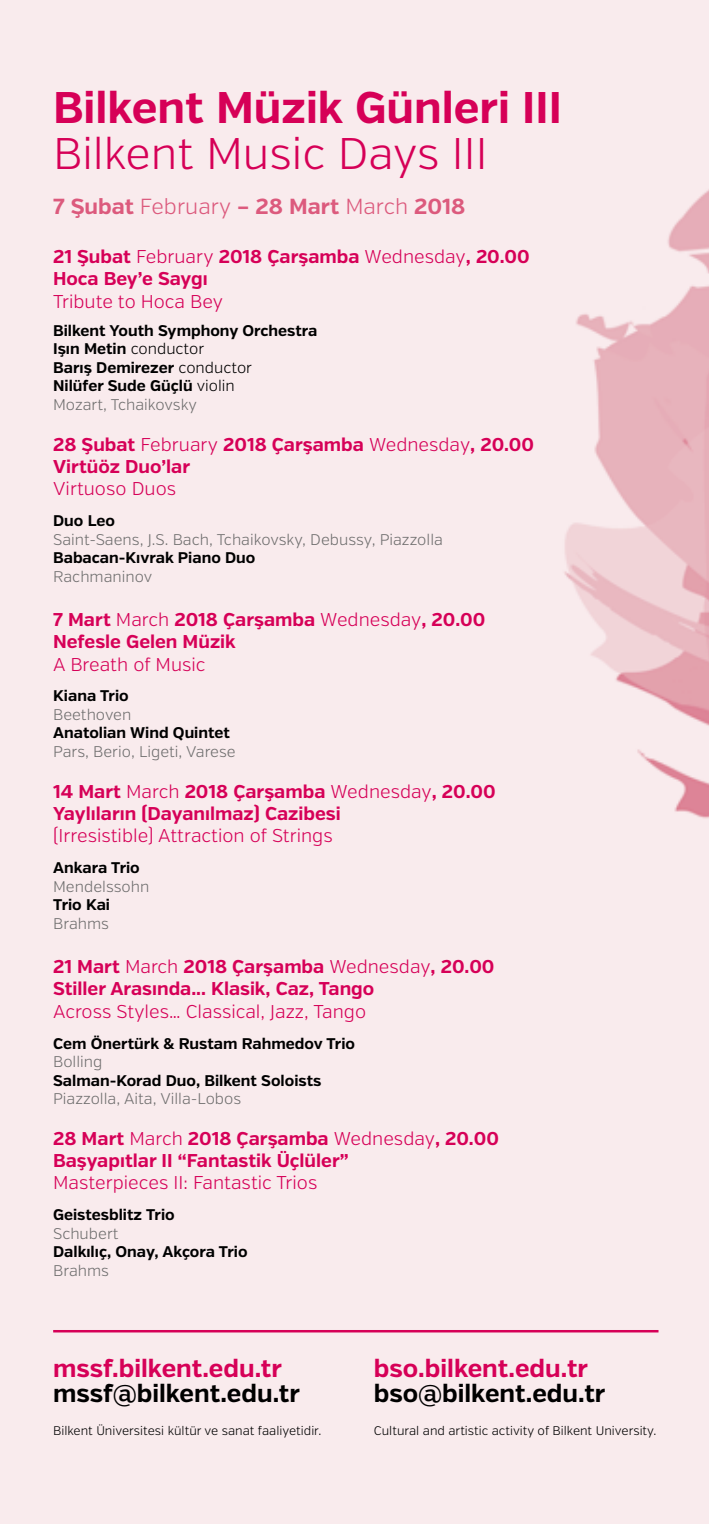
<style>
.page{position:relative;width:709px;height:1524px;background:#f9ebed}
.page>*{position:absolute;margin:0;border:0;box-sizing:border-box;transform-origin:0 0}
.t1{font:700 44.25px "Verb";color:#d60057}
.t2{font:300 44.25px "Verb";color:#d60057}
.t3{font:700 25px "Verb";color:#d60057}
.t4{font:700 25px "Verb";color:#000}
.t5{font:700 21.75px "Verb";color:#dc5a7d}
.t6{font:700 18.5px/22.2px "Verb";color:#d60057}
.t7{font:300 18.5px "Verb";color:#d60057}
.t8{font:700 15.5px/18.5px "Verb";color:#000}
.t9{font:300 15.5px "Verb";color:#706f6f}
.t10{font:300 12.5px "Verb";color:#000}
.s1{font-weight:300}
.s2{font-weight:300;color:#706f6f}
</style>
<div class="page">
<img style="left:564px;top:189px;width:145px;height:630px">
<hr style="left:53px;top:1330px;width:605px;height:2px;background:#d60057">
<h1 class="t1" style="left:53px;top:80px;width:510px">Bilkent Müzik Günleri III</h1>
<h1 class="t2" style="left:53px;top:127px;width:436px">Bilkent Music Days III</h1>
<p class="t5" style="left:53px;top:193px;width:414px">7 Şubat <span class="s1">February</span> – 28 Mart <span class="s1">March</span> 2018</p>
<p class="t6" style="left:53px;top:246px;width:478px">21 Şubat <span class="s1">February</span> 2018 Çarşamba <span class="s1">Wednesday</span>, 20.00<br>Hoca Bey’e Saygı</p>
<p class="t7" style="left:53px;top:290px;width:171px">Tribute to Hoca Bey</p>
<p class="t8" style="left:53px;top:321px;width:266px">Bilkent Youth Symphony Orchestra<br>Işın Metin <span class="s1">conductor<br></span>Barış Demirezer <span class="s1">conductor<br></span>Nilüfer Sude Güçlü <span class="s1">violin<br></span><span class="s2">Mozart, Tchaikovsky</span></p>
<p class="t6" style="left:53px;top:433px;width:482px">28 Şubat <span class="s1">February</span> 2018 Çarşamba <span class="s1">Wednesday</span>, 20.00<br>Virtüöz Duo’lar</p>
<p class="t7" style="left:53px;top:478px;width:124px">Virtuoso Duos</p>
<p class="t8" style="left:53px;top:512px;width:63px">Duo Leo</p>
<p class="t9" style="left:53px;top:530px;width:391px">Saint-Saens, J.S. Bach, Tchaikovsky, Debussy, Piazzolla</p>
<p class="t8" style="left:53px;top:549px;width:204px">Babacan-Kıvrak Piano Duo</p>
<p class="t9" style="left:53px;top:567px;width:101px">Rachmaninov</p>
<p class="t6" style="left:53px;top:609px;width:434px">7 Mart <span class="s1">March</span> 2018 Çarşamba <span class="s1">Wednesday</span>, 20.00<br>Nefesle Gelen Müzik</p>
<p class="t7" style="left:53px;top:653px;width:154px">A Breath of Music</p>
<p class="t8" style="left:53px;top:687px;width:77px">Kiana Trio</p>
<p class="t9" style="left:53px;top:705px;width:80px">Beethoven</p>
<p class="t8" style="left:53px;top:724px;width:178px">Anatolian Wind Quintet</p>
<p class="t9" style="left:53px;top:742px;width:184px">Pars, Berio, Ligeti, Varese</p>
<p class="t6" style="left:53px;top:780px;width:444px">14 Mart <span class="s1">March</span> 2018 Çarşamba <span class="s1">Wednesday</span>, 20.00<br>Yaylıların (Dayanılmaz) Cazibesi</p>
<p class="t7" style="left:53px;top:825px;width:281px">(Irresistible) Attraction of Strings</p>
<p class="t8" style="left:53px;top:859px;width:88px">Ankara Trio</p>
<p class="t9" style="left:53px;top:877px;width:98px">Mendelssohn</p>
<p class="t8" style="left:53px;top:896px;width:58px">Trio Kai</p>
<p class="t9" style="left:53px;top:914px;width:57px">Brahms</p>
<p class="t6" style="left:53px;top:956px;width:443px">21 Mart <span class="s1">March</span> 2018 Çarşamba <span class="s1">Wednesday</span>, 20.00<br>Stiller Arasında... Klasik, Caz, Tango</p>
<p class="t7" style="left:53px;top:1000px;width:314px">Across Styles… Classical, Jazz, Tango</p>
<p class="t8" style="left:53px;top:1034px;width:303px">Cem Önertürk &amp; Rustam Rahmedov Trio</p>
<p class="t9" style="left:53px;top:1052px;width:51px">Bolling</p>
<p class="t8" style="left:53px;top:1071px;width:270px">Salman-Korad Duo, Bilkent Soloists</p>
<p class="t9" style="left:53px;top:1089px;width:189px">Piazzolla, Aita, Villa-Lobos</p>
<p class="t6" style="left:53px;top:1127px;width:447px">28 Mart <span class="s1">March</span> 2018 Çarşamba <span class="s1">Wednesday</span>, 20.00<br>Başyapıtlar II “Fantastik Üçlüler”</p>
<p class="t7" style="left:53px;top:1172px;width:266px">Masterpieces II: Fantastic Trios</p>
<p class="t8" style="left:53px;top:1206px;width:123px">Geistesblitz Trio</p>
<p class="t9" style="left:53px;top:1224px;width:67px">Schubert</p>
<p class="t8" style="left:53px;top:1243px;width:196px">Dalkılıç, Onay, Akçora Trio</p>
<p class="t9" style="left:53px;top:1261px;width:57px">Brahms</p>
<h2 class="t3" style="left:53px;top:1353px;width:230px">mssf.bilkent.edu.tr</h2>
<h2 class="t4" style="left:53px;top:1378px;width:248px">mssf@bilkent.edu.tr</h2>
<h2 class="t3" style="left:374px;top:1353px;width:216px">bso.bilkent.edu.tr</h2>
<h2 class="t4" style="left:374px;top:1378px;width:233px">bso@bilkent.edu.tr</h2>
<p class="t10" style="left:53px;top:1423px;width:270px">Bilkent Üniversitesi kültür ve sanat faaliyetidir.</p>
<p class="t10" style="left:374px;top:1423px;width:284px">Cultural and artistic activity of Bilkent University.</p>
</div>
